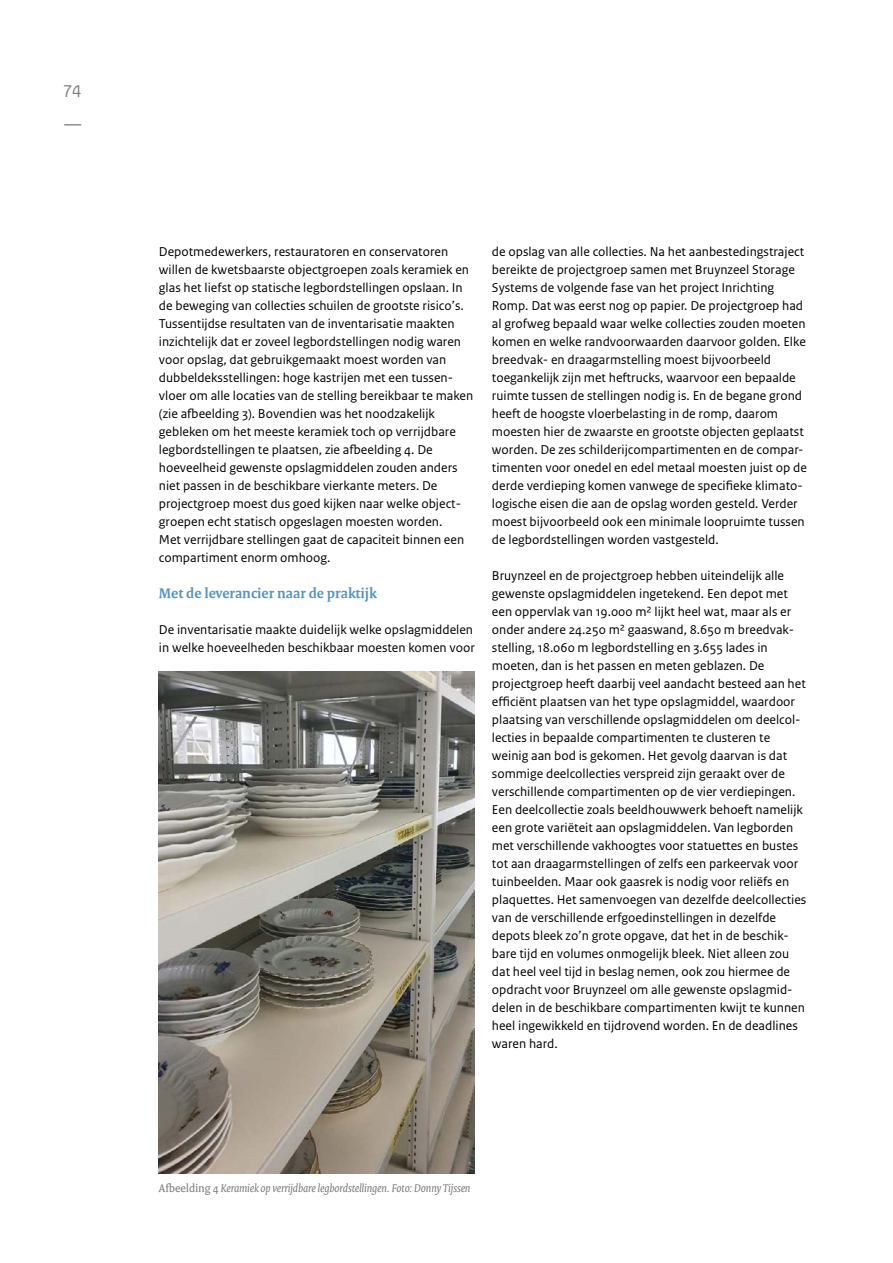
<style>
.page{position:relative;width:893px;height:1263px;background:#fff}
.page>*{position:absolute;margin:0;border:0;box-sizing:border-box;transform-origin:0 0}
.t1{font:18px/36px "Rijksoverheid Sans Text";color:#7c7b7b}
.H4_02_RCE_ALINEAKOP{font:700 15px "Rijksoverheid Serif";color:#5794bc}
.P_05_BROODTEKST{font:13.5px/18px "Rijksoverheid Sans Text";color:#000}
.P_10_BIJSCHRIFT{font:italic 12px "Rijksoverheid Serif";letter-spacing:-.005em;color:#7c7b7b}
.s1{font-style:normal}
</style>
<div class="page">
<img style="left:159px;top:672px;width:316px;height:502px">
<h1 class="t1" style="left:64px;top:70px;width:19px">74 —</h1>
<p class="P_05_BROODTEKST" style="left:159px;top:243px;width:316px">Depotmedewerkers, restauratoren en conservatoren willen de kwetsbaarste objectgroepen zoals keramiek en glas het liefst op statische legbordstellingen opslaan. In de beweging van collecties schuilen de grootste risico’s.<br>Tussentijdse resultaten van de inventarisatie maakten inzichtelijk dat er zoveel legbordstellingen nodig waren voor opslag, dat gebruikgemaakt moest worden van dubbeldeksstellingen: hoge kastrijen met een tussen&shy;vloer om alle locaties van de stelling bereikbaar te maken (zie afbeelding 3). Bovendien was het noodzakelijk gebleken om het meeste keramiek toch op verrijdbare legbordstellingen te plaatsen, zie afbeelding 4. De hoeveelheid gewenste opslagmiddelen zouden anders niet passen in de beschikbare vierkante meters. De projectgroep moest dus goed kijken naar welke object&shy;groepen echt statisch opgeslagen moesten worden.<br>Met verrijdbare stellingen gaat de capaciteit binnen een compartiment enorm omhoog.</p>
<h4 class="H4_02_RCE_ALINEAKOP" style="left:159px;top:584px;width:219px">Met de leverancier naar de praktijk</h4>
<p class="P_05_BROODTEKST" style="left:159px;top:621px;width:317px">De inventarisatie maakte duidelijk welke opslagmiddelen in welke hoeveelheden beschikbaar moesten komen voor</p>
<p class="P_05_BROODTEKST" style="left:492px;top:243px;width:316px">de opslag van alle collecties. Na het aanbestedingstraject bereikte de projectgroep samen met Bruynzeel Storage Systems de volgende fase van het project Inrichting Romp. Dat was eerst nog op papier. De projectgroep had al grofweg bepaald waar welke collecties zouden moeten komen en welke randvoorwaarden daarvoor golden. Elke breedvak- en draagarmstelling moest bijvoorbeeld toegankelijk zijn met heftrucks, waarvoor een bepaalde ruimte tussen de stellingen nodig is. En de begane grond heeft de hoogste vloerbelasting in de romp, daarom moesten hier de zwaarste en grootste objecten geplaatst worden. De zes schilderijcompartimenten en de compar&shy;timenten voor onedel en edel metaal moesten juist op de derde verdieping komen vanwege de specifieke klimato&shy;logische eisen die aan de opslag worden gesteld. Verder moest bijvoorbeeld ook een minimale loopruimte tussen de legbordstellingen worden vastgesteld.</p>
<p class="P_05_BROODTEKST" style="left:492px;top:567px;width:316px">Bruynzeel en de projectgroep hebben uiteindelijk alle gewenste opslagmiddelen ingetekend. Een depot met een oppervlak van 19.000 m² lijkt heel wat, maar als er onder andere 24.250 m² gaaswand, 8.650 m breedvak&shy;stelling, 18.060 m legbordstelling en 3.655 lades in moeten, dan is het passen en meten geblazen. De projectgroep heeft daarbij veel aandacht besteed aan het efficiënt plaatsen van het type opslagmiddel, waardoor plaatsing van verschillende opslagmiddelen om deelcol&shy;lecties in bepaalde compartimenten te clusteren te weinig aan bod is gekomen. Het gevolg daarvan is dat sommige deelcollecties verspreid zijn geraakt over de verschillende compartimenten op de vier verdiepingen.<br>Een deelcollectie zoals beeldhouwwerk behoeft namelijk een grote variëteit aan opslagmiddelen. Van legborden met verschillende vakhoogtes voor statuettes en bustes tot aan draagarmstellingen of zelfs een parkeervak voor tuinbeelden. Maar ook gaasrek is nodig voor reliëfs en plaquettes. Het samenvoegen van dezelfde deelcollecties van de verschillende erfgoedinstellingen in dezelfde depots bleek zo’n grote opgave, dat het in de beschik&shy;bare tijd en volumes onmogelijk bleek. Niet alleen zou dat heel veel tijd in beslag nemen, ook zou hiermee de opdracht voor Bruynzeel om alle gewenste opslagmid&shy;delen in de beschikbare compartimenten kwijt te kunnen heel ingewikkeld en tijdrovend worden. En de deadlines waren hard.</p>
<p class="P_10_BIJSCHRIFT" style="left:159px;top:1181px;width:313px"><span class="s1">Afbeelding 4</span> Keramiek op verrijdbare legbordstellingen. Foto: Donny Tijssen</p>
</div>
